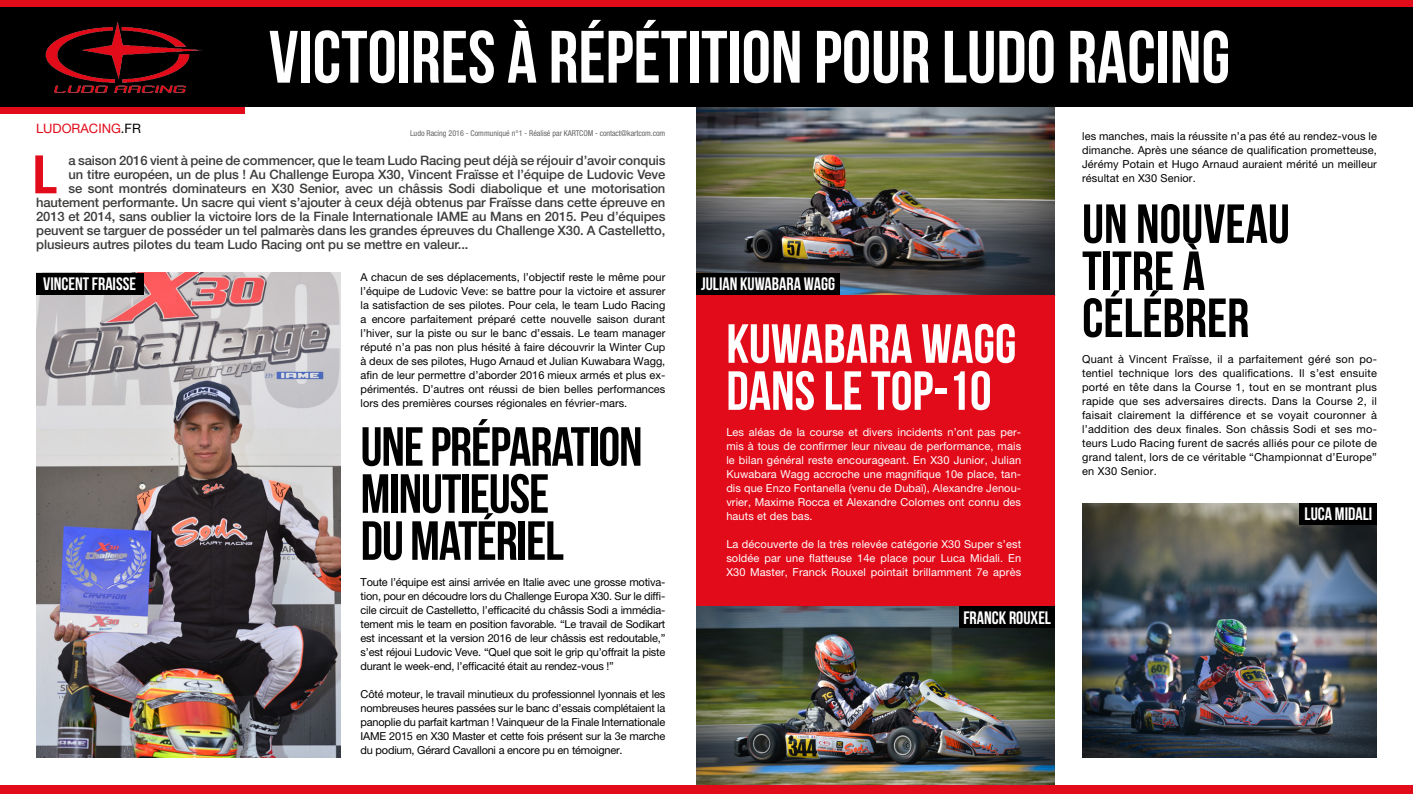
<style>
.page{position:relative;width:1413px;height:794px;background:#fff}
.page>*{position:absolute;margin:0;border:0;box-sizing:border-box;transform-origin:0 0}
.t1{font:74px "Bebas Neue";color:#fff}
.t2{font:55px/47px "Bebas Neue";letter-spacing:-.02em;color:#000}
.t3{font:55px/47px "Bebas Neue";color:#fff}
.t4{font:55px/47px "Bebas Neue";color:#000}
.t5{font:700 condensed 53px "Helvetica Neue LT Pro";color:#e20b1a}
.t6{font:18px "Bebas Neue";color:#fff}
.t7{font:500 13px "Helvetica Neue LT Pro";letter-spacing:-.01em;color:#3c3c3b}
.t8{font:13px "Helvetica Neue LT Pro";color:#e20b1a}
.t9{font:11px/14px "Helvetica Neue LT Pro";color:#000;text-align:justify}
.t10{font:11px/14px "Helvetica Neue LT Pro";letter-spacing:.01em;color:#fff;text-align:justify}
.t11{font:condensed 8px "Helvetica Neue LT Pro";color:#646363}
.s1{color:#000}
</style>
<div class="page">
<img style="left:1082px;top:503px;width:295px;height:255px">
<div style="left:0;top:6px;width:1413px;height:101px;background:#000"></div>
<div style="left:0;top:0;width:1413px;height:6px;background:#e20b1a"></div>
<div style="left:0;top:107px;width:245px;height:6px;background:#e20b1a"></div>
<img style="left:36px;top:273px;width:305px;height:485px">
<img style="left:45px;top:21px;width:158px;height:72px">
<div style="left:696px;top:107px;width:359px;height:678px;background:#e20b1a"></div>
<img style="left:696px;top:107px;width:359px;height:188px">
<img style="left:696px;top:606px;width:359px;height:179px">
<div style="left:0;top:785px;width:1413px;height:9px;background:#e20b1a"></div>
<div style="left:36px;top:273px;width:107px;height:22px;background:#000"></div>
<div style="left:696px;top:273px;width:144px;height:22px;background:#000"></div>
<div style="left:960px;top:606px;width:95px;height:22px;background:#000"></div>
<div style="left:1300px;top:503px;width:77px;height:22px;background:#000"></div>
<h1 class="t1" style="left:269px;top:16px;width:963px">VICTOIRES À RÉPÉTITION POUR LUDO RACING</h1>
<p class="t8" style="left:36px;top:120px;width:106px">LUDORACING<span class="s1">.FR</span></p>
<p class="t11" style="left:410px;top:128px;width:257px">Ludo Racing 2016 - Communiqué n°1 - Réalisé par KARTCOM - contact@kartcom.com</p>
<h3 class="t5" style="left:33px;top:142px;width:26px">L</h3>
<p class="t7" style="left:69px;top:152px;width:598px">a saison 2016 vient à peine de commencer, que le team Ludo Racing peut déjà se réjouir d’avoir conquis</p>
<p class="t7" style="left:69px;top:166px;width:598px">un titre européen, un de plus ! Au Challenge Europa X30, Vincent Fraïsse et l’équipe de Ludovic Veve</p>
<p class="t7" style="left:69px;top:180px;width:598px">se sont montrés dominateurs en X30 Senior, avec un châssis Sodi diabolique et une motorisation</p>
<p class="t7" style="left:36px;top:194px;width:631px">hautement performante. Un sacre qui vient s’ajouter à ceux déjà obtenus par Fraïsse dans cette épreuve en</p>
<p class="t7" style="left:36px;top:208px;width:631px">2013 et 2014, sans oublier la victoire lors de la Finale Internationale IAME au Mans en 2015. Peu d’équipes</p>
<p class="t7" style="left:36px;top:222px;width:631px">peuvent se targuer de posséder un tel palmarès dans les grandes épreuves du Challenge X30. A Castelletto,</p>
<p class="t7" style="left:36px;top:236px;width:434px">plusieurs autres pilotes du team Ludo Racing ont pu se mettre en valeur...</p>
<p class="t9" style="left:361px;top:270px;width:306px">A chacun de ses déplacements, l’objectif reste le même pour l’équipe de Ludovic Veve: se battre pour la victoire et assurer la satisfaction de ses pilotes. Pour cela, le team Ludo Racing a encore parfaitement préparé cette nouvelle saison durant l’hiver, sur la piste ou sur le banc d’essais. Le team manager réputé n’a pas non plus hésité à faire découvrir la Winter Cup à deux de ses pilotes, Hugo Arnaud et Julian Kuwabara Wagg, afin de leur permettre d’aborder 2016 mieux armés et plus ex&shy;périmentés. D’autres ont réussi de bien belles performances lors des premières courses régionales en février-mars.</p>
<h2 class="t2" style="left:361px;top:422px;width:283px">UNE PRÉPARATION<br>MINUTIEUSE<br>DU MATÉRIEL</h2>
<p class="t9" style="left:361px;top:575px;width:306px">Toute l’équipe est ainsi arrivée en Italie avec une grosse motiva&shy;tion, pour en découdre lors du Challenge Europa X30. Sur le diffi&shy;cile circuit de Castelletto, l’efficacité du châssis Sodi a immédia&shy;tement mis le team en position favorable. “Le travail de Sodikart est incessant et la version 2016 de leur châssis est redoutable,” s’est réjoui Ludovic Veve. “Quel que soit le grip qu’offrait la piste durant le week-end, l’efficacité était au rendez-vous !”</p>
<p class="t9" style="left:361px;top:687px;width:306px">Côté moteur, le travail minutieux du professionnel lyonnais et les nombreuses heures passées sur le banc d’essais complétaient la panoplie du parfait kartman ! Vainqueur de la Finale Internationale IAME 2015 en X30 Master et cette fois présent sur la 3e marche du podium, Gérard Cavalloni a encore pu en témoigner.</p>
<h3 class="t6" style="left:43px;top:274px;width:95px">VINCENT FRAISSE</h3>
<h3 class="t6" style="left:701px;top:274px;width:136px">JULIAN KUWABARA WAGG</h3>
<h2 class="t3" style="left:726px;top:319px;width:292px">KUWABARA WAGG<br>DANS LE TOP-10</h2>
<p class="t10" style="left:726px;top:425px;width:296px">Les aléas de la course et divers incidents n’ont pas per&shy;mis à tous de confirmer leur niveau de performance, mais le bilan général reste encourageant. En X30 Junior, Julian Kuwabara Wagg accroche une magnifique 10e place, tan&shy;dis que Enzo Fontanella (venu de Dubaï), Alexandre Jenou&shy;vrier, Maxime Rocca et Alexandre Colomes ont connu des hauts et des bas.</p>
<p class="t10" style="left:726px;top:537px;width:296px">La découverte de la très relevée catégorie X30 Super s’est soldée par une flatteuse 14e place pour Luca Midali. En X30 Master, Franck Rouxel pointait brillamment 7e après</p>
<h3 class="t6" style="left:963px;top:607px;width:89px">FRANCK ROUXEL</h3>
<p class="t9" style="left:1082px;top:129px;width:296px">les manches, mais la réussite n’a pas été au rendez-vous le dimanche. Après une séance de qualification prometteuse, Jérémy Potain et Hugo Arnaud auraient mérité un meilleur résultat en X30 Senior.</p>
<h2 class="t4" style="left:1082px;top:200px;width:209px">UN NOUVEAU<br>TITRE À<br>CÉLÉBRER</h2>
<p class="t9" style="left:1082px;top:352px;width:296px">Quant à Vincent Fraïsse, il a parfaitement géré son po&shy;tentiel technique lors des qualifications. Il s’est ensuite porté en tête dans la Course 1, tout en se montrant plus rapide que ses adversaires directs. Dans la Course 2, il faisait clairement la différence et se voyait couronner à l’addition des deux finales. Son châssis Sodi et ses mo&shy;teurs Ludo Racing furent de sacrés alliés pour ce pilote de grand talent, lors de ce véritable “Championnat d’Europe” en X30 Senior.</p>
<h3 class="t6" style="left:1304px;top:504px;width:69px">LUCA MIDALI</h3>
</div>
